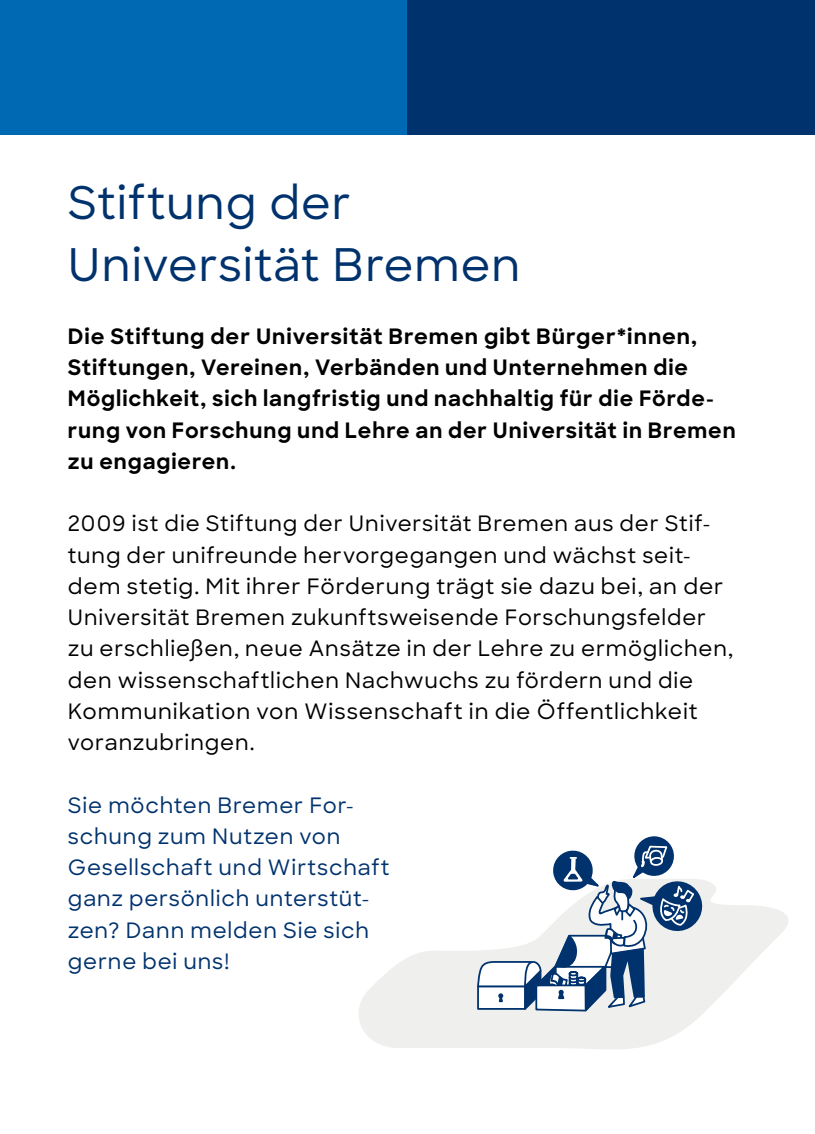
<style>
.page{position:relative;width:815px;height:1134px;background:#fff}
.page>*{position:absolute;margin:0;border:0;box-sizing:border-box;transform-origin:0 0}
.t1{font:500 45px/62.5px "Sharp Sans";letter-spacing:.02em;color:#00326d}
.t2{font:500 21.25px/31.2px "Sharp Sans";letter-spacing:.04em;color:#000}
.t3{font:700 21.25px/31.2px "Sharp Sans";letter-spacing:.045em;color:#000}
.t4{font:500 21.25px/31.2px "Sharp Sans";letter-spacing:.04em;color:#00326d}
</style>
<div class="page">
<svg style="left:359px;top:881px;width:429px;height:168px;fill:#efefee"></svg>
<div style="left:635px;top:837px;width:39px;height:38px;background:#00326d;border-radius:50%"></div>
<div style="left:634px;top:836px;width:40px;height:40px;border:2px solid #00326d;border-radius:50%"></div>
<svg style="left:476px;top:845px;width:231px;height:169px"></svg>
<div style="left:0;top:0;width:407px;height:135px;background:#0069b4"></div>
<div style="left:407px;top:0;width:408px;height:135px;background:#00326d"></div>
<h1 class="t1" style="left:68px;top:169px;width:454px">Stiftung der<br>Universität Bremen</h1>
<p class="t3" style="left:68px;top:320px;width:669px">Die Stiftung der Universität Bremen gibt Bürger*innen, Stiftungen, Vereinen, Verbänden und Unternehmen die Möglichkeit, sich langfristig und nachhaltig für die Förde&shy;rung von Forschung und Lehre an der Universität in Bremen zu engagieren.</p>
<p class="t2" style="left:68px;top:507px;width:667px">2009 ist die Stiftung der Universität Bremen aus der Stif&shy;tung der unifreunde hervorgegangen und wächst seit&shy;dem stetig. Mit ihrer Förderung trägt sie dazu bei, an der Universität Bremen zukunftsweisende Forschungsfelder zu erschließen, neue Ansätze in der Lehre zu ermöglichen, den wissenschaftlichen Nachwuchs zu fördern und die Kommunikation von Wissenschaft in die Öffentlichkeit voranzubringen.</p>
<p class="t4" style="left:68px;top:788px;width:323px">Sie möchten Bremer For&shy;schung zum Nutzen von<br>Gesellschaft und Wirtschaft ganz persönlich unterstüt&shy;zen? Dann melden Sie sich gerne bei uns!</p>
</div>
